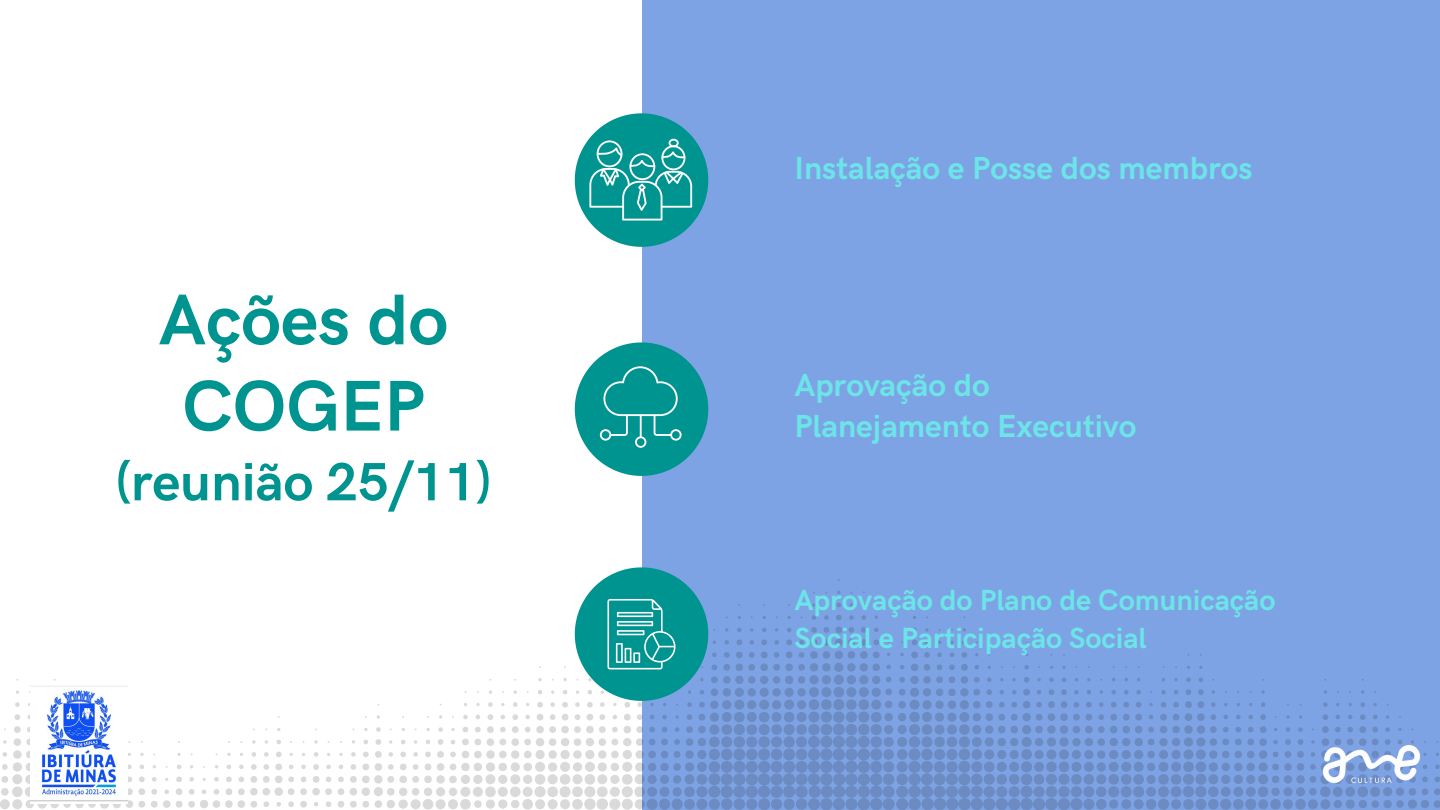
<style>
.page{position:relative;width:1440px;height:810px;background:#7ea3e4}
.page>*{position:absolute;margin:0;border:0;box-sizing:border-box;transform-origin:0 0}
.t1{font:700 72px/86.2px "HK Grotesk";color:#009490;text-align:center}
.t2{font:700 54px "HK Grotesk";color:#009490}
.t3{font:700 32px/41.2px "HK Grotesk";color:#6ce5e8}
.t4{font:700 29.2px/37.5px "HK Grotesk";color:#6ce5e8}
</style>
<div class="page">
<div style="left:0;top:0;width:641px;height:810px;background:#fff"></div>
<svg style="left:0;top:579px;width:1440px;height:231px"></svg>
<svg style="left:575px;top:113px;width:133px;height:134px"></svg>
<svg style="left:575px;top:342px;width:133px;height:134px"></svg>
<svg style="left:575px;top:567px;width:133px;height:134px"></svg>
<img style="left:31px;top:684px;width:96px;height:120px">
<img style="left:1318px;top:741px;width:108px;height:46px">
<h1 class="t1" style="left:159px;top:280px;width:291px">Ações do<br>COGEP</h1>
<h2 class="t2" style="left:116px;top:452px;width:377px">(reunião 25/11)</h2>
<p class="t3" style="left:794px;top:149px;width:460px">Instalação e Posse dos membros</p>
<p class="t3" style="left:794px;top:365px;width:344px">Aprovação do<br>Planejamento Executivo</p>
<p class="t4" style="left:794px;top:583px;width:483px">Aprovação do Plano de Comunicação<br>Social e Participação Social</p>
</div>
